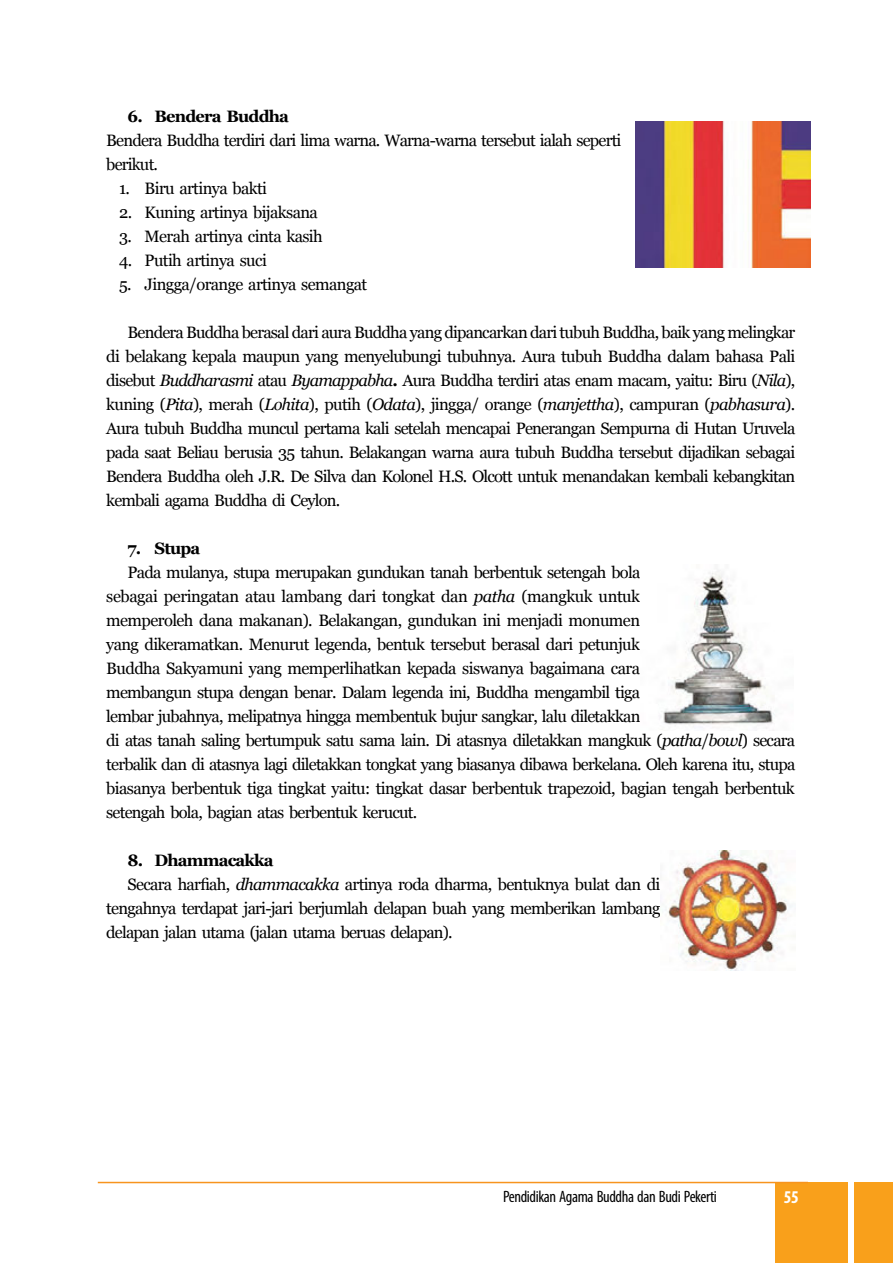
<style>
.page{position:relative;width:893px;height:1263px;background:#fff}
.page>*{position:absolute;margin:0;border:0;box-sizing:border-box;transform-origin:0 0}
.t1{font:700 condensed 18px "Myriad Pro";color:#fff}
.t2{font:16.5px/24px "Georgia";letter-spacing:-.045em;color:#000}
.t3{font:condensed 16.5px "Myriad Pro";letter-spacing:-.025em;color:#000}
.t4{font:700 16.5px "Georgia";letter-spacing:-.05em;color:#000}
.s1{font-style:italic}
.s2{font-weight:700}
</style>
<div class="page">
<div style="left:775px;top:1182px;width:118px;height:81px;background:#f9a01b"></div>
<div style="left:848px;top:1182px;width:6px;height:81px;background:#fff"></div>
<hr style="left:98px;top:1182px;width:710px;height:1px;background:#f7941e">
<img style="left:660px;top:570px;width:115px;height:161px">
<img style="left:635px;top:122px;width:175px;height:146px">
<img style="left:665px;top:850px;width:130px;height:121px">
<p class="t4" style="left:128px;top:105px;width:163px">6. Bendera Buddha</p>
<p class="t2" style="left:106px;top:128px;width:517px">Bendera Buddha terdiri dari lima warna. Warna-warna tersebut ialah seperti berikut.</p>
<p class="t2" style="left:119px;top:176px;width:149px">1. Biru artinya bakti</p>
<p class="t2" style="left:119px;top:200px;width:200px">2. Kuning artinya bijaksana</p>
<p class="t2" style="left:119px;top:224px;width:205px">3. Merah artinya cinta kasih</p>
<p class="t2" style="left:119px;top:249px;width:149px">4. Putih artinya suci</p>
<p class="t2" style="left:119px;top:273px;width:250px">5. Jingga/orange artinya semangat</p>
<p class="t2" style="left:106px;top:321px;width:691px;text-align:justify;text-indent:21px">Bendera Buddha berasal dari aura Buddha yang dipancarkan dari tubuh Buddha, baik yang melingkar di belakang kepala maupun yang menyelubungi tubuhnya. Aura tubuh Buddha dalam bahasa Pali disebut <span class="s1">Buddharasmi</span> atau <span class="s1">Byamappabha</span><span class="s2">.</span> Aura Buddha terdiri atas enam macam, yaitu: Biru (<span class="s1">Nila</span>), kuning (<span class="s1">Pita</span>), merah (<span class="s1">Lohita</span>), putih (<span class="s1">Odata</span>), jingga/ orange (<span class="s1">manjettha</span>), campuran (<span class="s1">pabhasura</span>).<br>Aura tubuh Buddha muncul pertama kali setelah mencapai Penerangan Sempurna di Hutan Uruvela pada saat Beliau berusia 35 tahun. Belakangan warna aura tubuh Buddha tersebut dijadikan sebagai Bendera Buddha oleh J.R. De Silva dan Kolonel H.S. Olcott untuk menandakan kembali kebangkitan kembali agama Buddha di Ceylon.</p>
<p class="t4" style="left:128px;top:538px;width:74px">7. Stupa</p>
<p class="t2" style="left:106px;top:561px;width:691px;text-indent:21px">Pada mulanya, stupa merupakan gundukan tanah berbentuk setengah bola<br>sebagai peringatan atau lambang dari tongkat dan <span class="s1">patha</span> (mangkuk untuk<br>memperoleh dana makanan). Belakangan, gundukan ini menjadi monumen<br>yang dikeramatkan. Menurut legenda, bentuk tersebut berasal dari petunjuk<br>Buddha Sakyamuni yang memperlihatkan kepada siswanya bagaimana cara<br>membangun stupa dengan benar. Dalam legenda ini, Buddha mengambil tiga<br>lembar jubahnya, melipatnya hingga membentuk bujur sangkar, lalu diletakkan<br>di atas tanah saling bertumpuk satu sama lain. Di atasnya diletakkan mangkuk (<span class="s1">patha</span>/<span class="s1">bowl</span>) secara terbalik dan di atasnya lagi diletakkan tongkat yang biasanya dibawa berkelana. Oleh karena itu, stupa biasanya berbentuk tiga tingkat yaitu: tingkat dasar berbentuk trapezoid, bagian tengah berbentuk setengah bola, bagian atas berbentuk kerucut.</p>
<p class="t4" style="left:128px;top:850px;width:148px">8. Dhammacakka</p>
<p class="t2" style="left:128px;top:873px;width:534px">Secara harfiah, <span class="s1">dhammacakka</span> artinya roda dharma, bentuknya bulat dan di</p>
<p class="t2" style="left:106px;top:897px;width:556px">tengahnya terdapat jari-jari berjumlah delapan buah yang memberikan lambang</p>
<p class="t2" style="left:106px;top:921px;width:348px">delapan jalan utama (jalan utama beruas delapan).</p>
<p class="t3" style="left:503px;top:1187px;width:215px">Pendidikan Agama Buddha dan Budi Pekerti</p>
<p class="t1" style="left:784px;top:1186px;width:16px">55</p>
</div>
